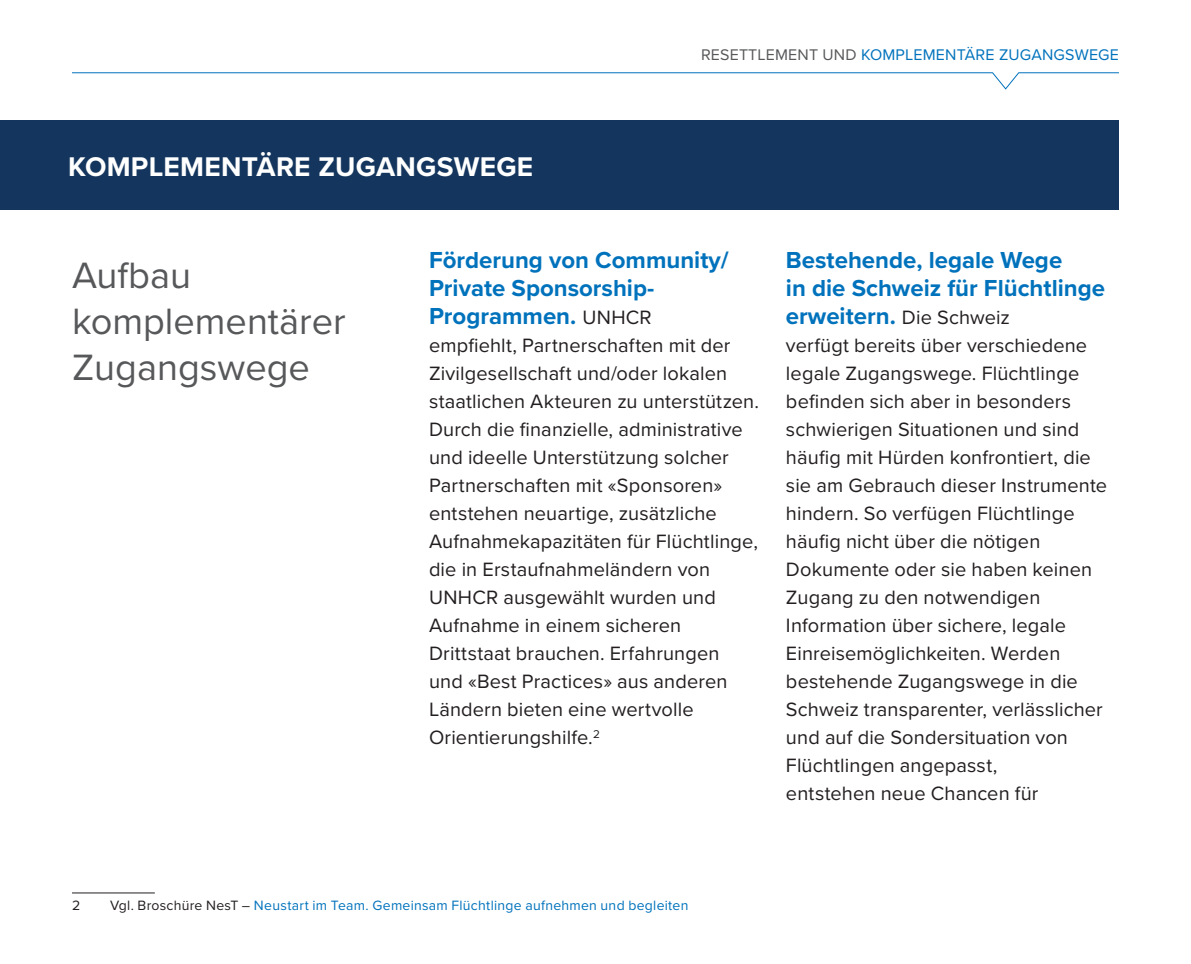
<style>
.page{position:relative;width:1191px;height:964px;background:#fff}
.page>*{position:absolute;margin:0;border:0;box-sizing:border-box;transform-origin:0 0}
.t1{font:38px/45.6px "Proxima Nova";color:#57585a}
.t2{font:700 28px "Proxima Nova";letter-spacing:.01em;color:#fff}
.t3{font:700 24px/28px "Proxima Nova";color:#0072bc}
.t4{font:20px/28px "Proxima Nova";letter-spacing:.005em;color:#231f20}
.t5{font:16px "Proxima Nova";letter-spacing:.01em;color:#0072bc}
.t6{font:14px "Proxima Nova";letter-spacing:.02em;color:#0072bc}
.t7{font:14px "Proxima Nova";color:#231f20}
.s1{color:#57585a}
.s2{font-weight:400;font-size:20px;color:#231f20}
.s3{color:#231f20}
</style>
<div class="page">
<svg style="left:72px;top:72px;width:1047px;height:18px"></svg>
<hr style="left:72px;top:892px;width:83px;height:1px;background:#231f20">
<div style="left:0;top:120px;width:1119px;height:90px;background:#14365e"></div>
<p class="t2" style="left:68px;top:146px;width:466px">KOMPLEMENTÄRE ZUGANGSWEGE</p>
<p class="t5" style="left:701px;top:42px;width:419px"><span class="s1">RESETTLEMENT UND</span> KOMPLEMENTÄRE ZUGANGSWEGE</p>
<p class="t1" style="left:72px;top:251px;width:275px">Aufbau komplementärer<br>Zugangswege</p>
<p class="t3" style="left:429px;top:245px;width:301px">Förderung von Community/<br>Private Sponsorship-<br>Programmen. <span class="s2">UNHCR</span></p>
<p class="t4" style="left:429px;top:330px;width:331px">empfiehlt, Partnerschaften mit der Zivilgesellschaft und/oder lokalen staatlichen Akteuren zu unterstützen.<br>Durch die finanzielle, administrative und ideelle Unterstützung solcher Partnerschaften mit «Sponsoren» entstehen neuartige, zusätzliche Aufnahmekapazitäten für Flüchtlinge, die in Erstaufnahmeländern von UNHCR ausgewählt wurden und Aufnahme in einem sicheren Drittstaat brauchen. Erfahrungen<br>und «Best Practices» aus anderen Ländern bieten eine wertvolle Orientierungshilfe.<sup>2</sup></p>
<p class="t3" style="left:786px;top:245px;width:320px">Bestehende, legale Wege<br>in die Schweiz für Flüchtlinge erweitern. <span class="s2">Die Schweiz</span></p>
<p class="t4" style="left:786px;top:330px;width:322px">verfügt bereits über verschiedene legale Zugangswege. Flüchtlinge befinden sich aber in besonders schwierigen Situationen und sind häufig mit Hürden konfrontiert, die sie am Gebrauch dieser Instrumente hindern. So verfügen Flüchtlinge häufig nicht über die nötigen<br>Dokumente oder sie haben keinen<br>Zugang zu den notwendigen<br>Information über sichere, legale<br>Einreisemöglichkeiten. Werden bestehende Zugangswege in die<br>Schweiz transparenter, verlässlicher und auf die Sondersituation von<br>Flüchtlingen angepasst,<br>entstehen neue Chancen für</p>
<p class="t7" style="left:72px;top:895px;width:10px">2</p>
<p class="t6" style="left:110px;top:895px;width:580px"><span class="s3">Vgl. Broschüre NesT –</span> Neustart im Team. Gemeinsam Flüchtlinge aufnehmen und begleiten</p>
</div>
